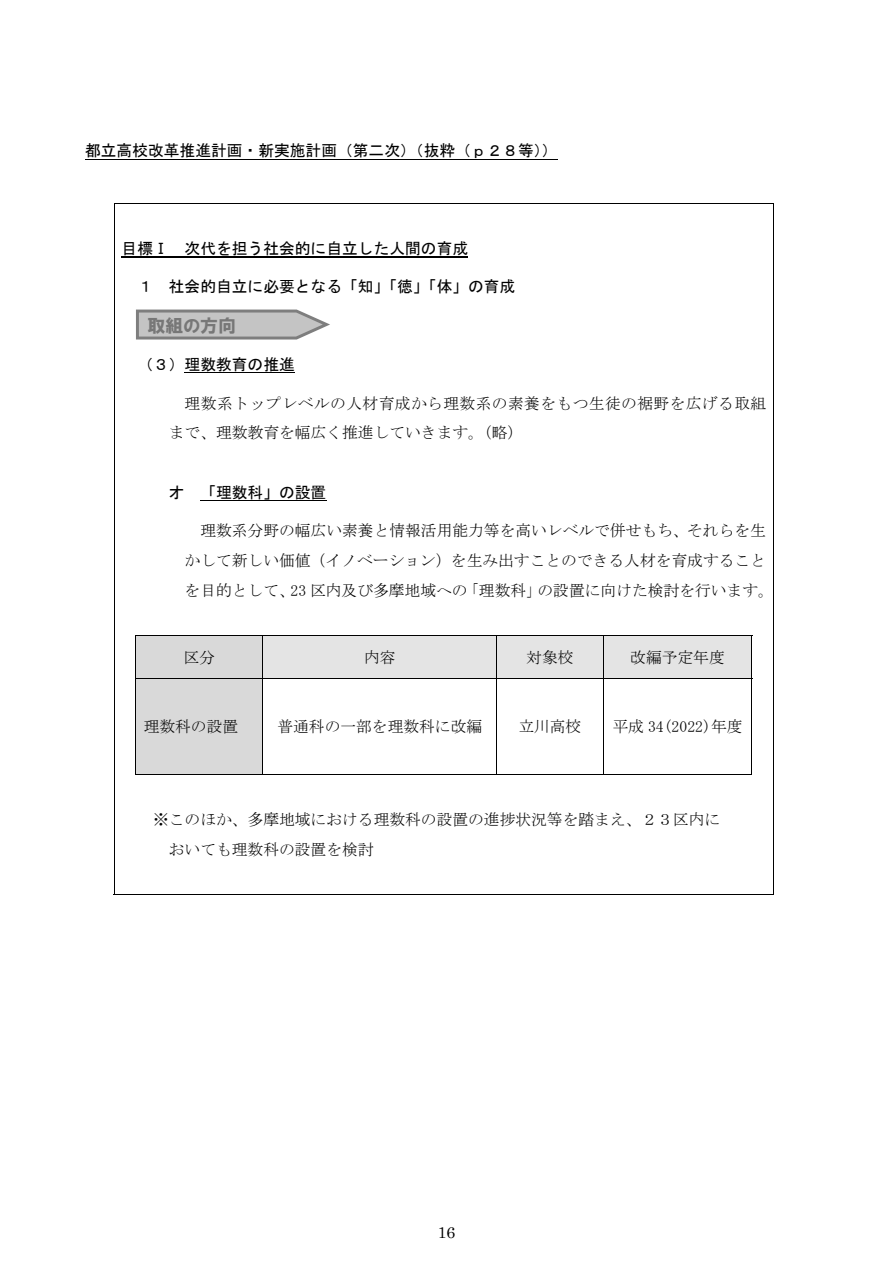
<style>
.page{position:relative;width:893px;height:1263px;background:#fff}
.page>*{position:absolute;margin:0;border:0;box-sizing:border-box;transform-origin:0 0}
.t1{font:18px "HGP Soei Kakugothic UB";color:#777}
.t2{font:15.75px/29.7px "MS Mincho";color:#000;text-align:center}
.t3{font:15.75px "MS Gothic";color:#000}
.t4{font:15.75px/29.7px "MS Mincho";letter-spacing:.025em;color:#000}
.t5{font:15.75px "Century";color:#000}
</style>
<div class="page">
<hr style="left:85px;top:159px;width:473px;height:1px;background:#000">
<hr style="left:122px;top:256px;width:346px;height:2px;background:#000">
<hr style="left:185px;top:372px;width:110px;height:1px;background:#000">
<hr style="left:200px;top:500px;width:126px;height:1px;background:#000">
<div style="left:136px;top:636px;width:126px;height:42px;background:#d9d9d9"></div>
<div style="left:263px;top:636px;width:233px;height:42px;background:#e4e4e4"></div>
<div style="left:497px;top:636px;width:106px;height:42px;background:#e4e4e4"></div>
<div style="left:603px;top:636px;width:149px;height:42px;background:#e4e4e4"></div>
<hr style="left:135px;top:635px;width:617px;height:1px;background:#000">
<hr style="left:135px;top:636px;width:1px;height:42px;background:#000">
<hr style="left:262px;top:636px;width:1px;height:42px;background:#000">
<hr style="left:496px;top:636px;width:1px;height:42px;background:#000">
<hr style="left:603px;top:636px;width:1px;height:42px;background:#000">
<hr style="left:752px;top:636px;width:1px;height:42px;background:#000">
<div style="left:136px;top:679px;width:126px;height:95px;background:#d9d9d9"></div>
<hr style="left:135px;top:678px;width:617px;height:1px;background:#000">
<hr style="left:135px;top:679px;width:1px;height:96px;background:#000">
<hr style="left:135px;top:774px;width:127px;height:1px;background:#000">
<hr style="left:262px;top:679px;width:1px;height:96px;background:#000">
<hr style="left:263px;top:774px;width:233px;height:1px;background:#000">
<hr style="left:496px;top:679px;width:1px;height:96px;background:#000">
<hr style="left:497px;top:774px;width:106px;height:1px;background:#000">
<hr style="left:603px;top:679px;width:1px;height:96px;background:#000">
<hr style="left:603px;top:774px;width:149px;height:1px;background:#000">
<hr style="left:752px;top:679px;width:1px;height:96px;background:#000">
<hr style="left:114px;top:203px;width:660px;height:1px;background:#000">
<hr style="left:114px;top:204px;width:1px;height:691px;background:#000">
<hr style="left:114px;top:894px;width:659px;height:1px;background:#000">
<hr style="left:773px;top:204px;width:1px;height:691px;background:#000">
<svg style="left:136px;top:310px;width:194px;height:29px;background:#bbb"></svg>
<p class="t3" style="left:85px;top:143px;width:474px">都立高校改革推進計画・新実施計画（第二次）（抜粋（ｐ２８等））</p>
<p class="t3" style="left:122px;top:240px;width:348px">目標Ⅰ 次代を担う社会的に自立した人間の育成</p>
<p class="t3" style="left:137px;top:279px;width:379px">１ 社会的自立に必要となる「知」「徳」「体」の育成</p>
<p class="t1" style="left:148px;top:316px;width:90px">取組の方向</p>
<p class="t3" style="left:137px;top:356px;width:159px">（３）理数教育の推進</p>
<p class="t4" style="left:169px;top:388px;width:599px;text-indent:16px">理数系トップレベルの人材育成から理数系の素養をもつ生徒の裾野を広げる取組まで、理数教育を幅広く推進していきます。（略）</p>
<p class="t3" style="left:169px;top:484px;width:159px">オ 「理数科」の設置</p>
<p class="t2" style="left:185px;top:516px;width:591px">理数系分野の幅広い素養と情報活用能力等を高いレベルで併せもち、それらを生<br>かして新しい価値（イノベーション）を生み出すことのできる人材を育成することを目的として、23 区内及び多摩地域への「理数科」の設置に向けた検討を行います。</p>
<p class="t2" style="left:183px;top:642px;width:33px">区分</p>
<p class="t2" style="left:364px;top:642px;width:33px">内容</p>
<p class="t2" style="left:526px;top:642px;width:49px">対象校</p>
<p class="t2" style="left:630px;top:642px;width:96px">改編予定年度</p>
<p class="t2" style="left:144px;top:712px;width:96px">理数科の設置</p>
<p class="t2" style="left:277px;top:712px;width:206px">普通科の一部を理数科に改編</p>
<p class="t2" style="left:518px;top:712px;width:64px">立川高校</p>
<p class="t2" style="left:612px;top:712px;width:131px">平成 34(2022)年度</p>
<p class="t2" style="left:169px;top:805px;width:553px;text-align:left;text-indent:-16px">※このほか、多摩地域における理数科の設置の進捗状況等を踏まえ、２３区内においても理数科の設置を検討</p>
<p class="t5" style="left:438px;top:1218px;width:19px">16</p>
</div>
